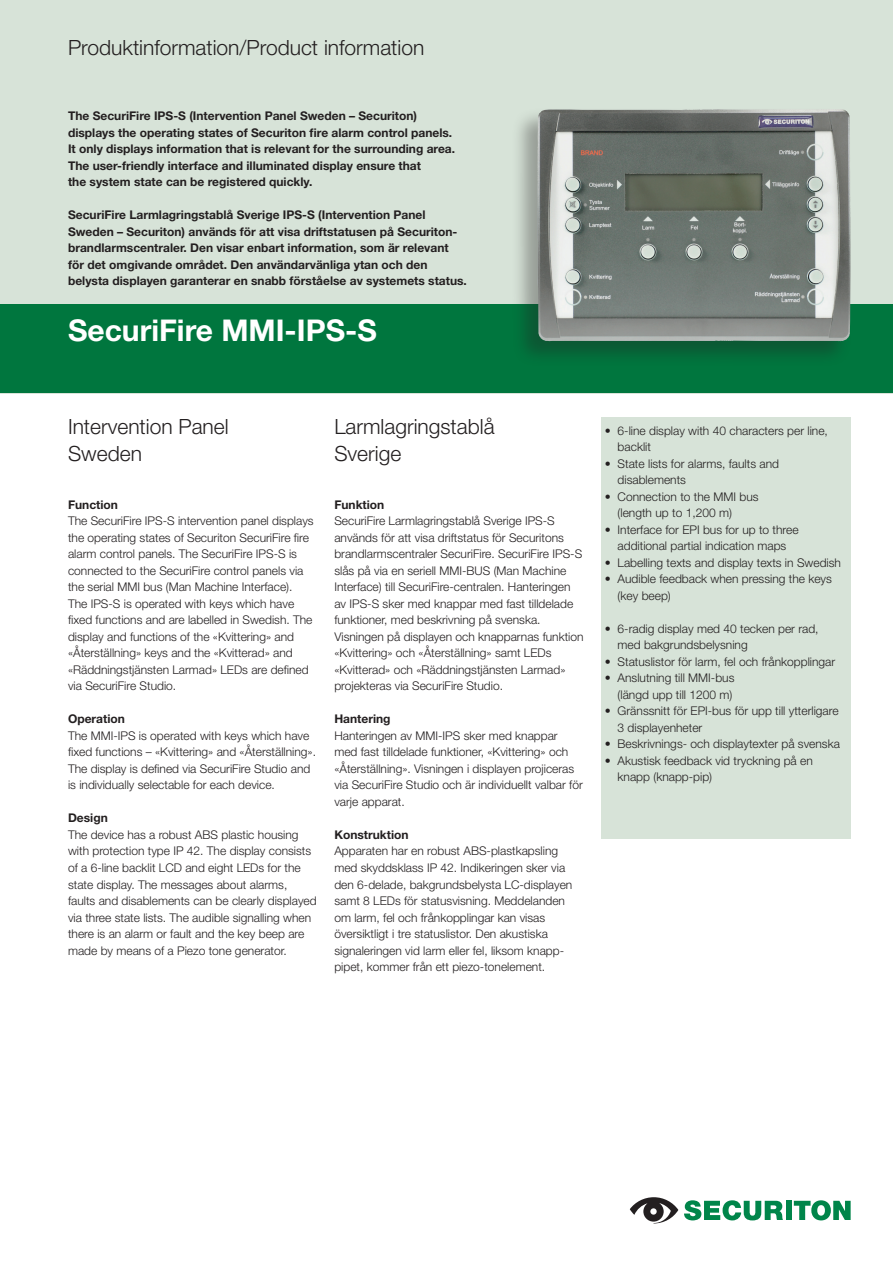
<style>
.page{position:relative;width:893px;height:1263px;background:#fff}
.page>*{position:absolute;margin:0;border:0;box-sizing:border-box;transform-origin:0 0}
.t1{font:700 30px "Helvetica Neue";color:#fff}
.t2{font:300 21px/27px "Helvetica Neue";color:#231f20}
.t3{font:300 12px/16.5px "Helvetica Neue";color:#231f20}
.t4{font:700 12px/16.5px "Helvetica Neue";color:#231f20}
</style>
<div class="page">
<div style="left:0;top:0;width:893px;height:393px;background:#d7e3d8"></div>
<div style="left:601px;top:417px;width:249px;height:421px;background:#d7e3d8"></div>
<svg style="left:684px;top:1200px;width:99px;height:20px"></svg>
<div style="left:786px;top:1201px;width:6px;height:19px;background:#00854a"></div>
<svg style="left:794px;top:1200px;width:57px;height:20px"></svg>
<svg style="left:630px;top:1197px;width:48px;height:26px"></svg>
<div style="left:0;top:305px;width:893px;height:88px;background:#00763e"></div>
<div style="left:512px;top:107px;width:340px;height:260px;background:#231f20;opacity:.35"></div>
<img style="left:537px;top:109px;width:312px;height:232px">
<h2 class="t2" style="left:68px;top:33px;width:358px">Produktinformation/Product information</h2>
<p class="t4" style="left:68px;top:107px;width:389px">The SecuriFire IPS-S (Intervention Panel Sweden – Securiton) displays the operating states of Securiton fire alarm control panels.<br>It only displays information that is relevant for the surrounding area.<br>The user-friendly interface and illuminated display ensure that<br>the system state can be registered quickly.</p>
<p class="t4" style="left:68px;top:206px;width:400px">SecuriFire Larmlagringstablå Sverige IPS-S (Intervention Panel Sweden – Securiton) används för att visa driftstatusen på Securiton&shy;brandlarmscentraler. Den visar enbart information, som är relevant för det omgivande området. Den användarvänliga ytan och den belysta displayen garanterar en snabb förståelse av systemets status.</p>
<h1 class="t1" style="left:68px;top:312px;width:310px">SecuriFire MMI-IPS-S</h1>
<h2 class="t2" style="left:68px;top:412px;width:162px">Intervention Panel<br>Sweden</h2>
<p class="t4" style="left:68px;top:496px;width:52px">Function</p>
<p class="t3" style="left:68px;top:513px;width:247px">The SecuriFire IPS-S intervention panel displays the operating states of Securiton SecuriFire fire alarm control panels. The SecuriFire IPS-S is connected to the SecuriFire control panels via the serial MMI bus (Man Machine Interface).<br>The IPS-S is operated with keys which have fixed functions and are labelled in Swedish. The display and functions of the «Kvittering» and «Återställning» keys and the «Kvitterad» and «Räddningstjänsten Larmad» LEDs are defined via SecuriFire Studio.</p>
<p class="t4" style="left:68px;top:711px;width:58px">Operation</p>
<p class="t3" style="left:68px;top:727px;width:250px">The MMI-IPS is operated with keys which have fixed functions – «Kvittering» and «Återställning».<br>The display is defined via SecuriFire Studio and is individually selectable for each device.</p>
<p class="t4" style="left:68px;top:810px;width:41px">Design</p>
<p class="t3" style="left:68px;top:826px;width:250px">The device has a robust ABS plastic housing with protection type IP 42. The display consists of a 6-line backlit LCD and eight LEDs for the state display. The messages about alarms, faults and disablements can be clearly displayed via three state lists. The audible signalling when there is an alarm or fault and the key beep are made by means of a Piezo tone generator.</p>
<h2 class="t2" style="left:334px;top:412px;width:162px">Larmlagringstablå<br>Sverige</h2>
<p class="t4" style="left:334px;top:496px;width:52px">Funktion</p>
<p class="t3" style="left:334px;top:513px;width:251px">SecuriFire Larmlagringstablå Sverige IPS-S används för att visa driftstatus för Securitons brandlarmscentraler SecuriFire. SecuriFire IPS-S slås på via en seriell MMI-BUS (Man Machine Interface) till SecuriFire-centralen. Hanteringen av IPS-S sker med knappar med fast tilldelade funktioner, med beskrivning på svenska.<br>Visningen på displayen och knapparnas funktion «Kvittering» och «Återställning» samt LEDs «Kvitterad» och «Räddningstjänsten Larmad» projekteras via SecuriFire Studio.</p>
<p class="t4" style="left:334px;top:711px;width:58px">Hantering</p>
<p class="t3" style="left:334px;top:727px;width:250px">Hanteringen av MMI-IPS sker med knappar med fast tilldelade funktioner, «Kvittering» och «Återställning». Visningen i displayen projiceras via SecuriFire Studio och är individuellt valbar för varje apparat.</p>
<p class="t4" style="left:334px;top:826px;width:76px">Konstruktion</p>
<p class="t3" style="left:334px;top:843px;width:240px">Apparaten har en robust ABS-plastkapsling med skyddsklass IP 42. Indikeringen sker via den 6-delade, bakgrundsbelysta LC-displayen samt 8 LEDs för statusvisning. Meddelanden om larm, fel och frånkopplingar kan visas översiktligt i tre statuslistor. Den akustiska signaleringen vid larm eller fel, liksom knapp&shy;pipet, kommer från ett piezo-tonelement.</p>
<p class="t3" style="left:618px;top:422px;width:212px;text-indent:-13px">• 6-line display with 40 characters per line, backlit</p>
<p class="t3" style="left:618px;top:455px;width:163px;text-indent:-13px">• State lists for alarms, faults and disablements</p>
<p class="t3" style="left:618px;top:488px;width:142px;text-indent:-13px">• Connection to the MMI bus (length up to 1,200 m)</p>
<p class="t3" style="left:605px;top:521px;width:195px;text-align:center">• Interface for EPI bus for up to three additional partial indication maps</p>
<p class="t3" style="left:605px;top:554px;width:238px">• Labelling texts and display texts in Swedish</p>
<p class="t3" style="left:618px;top:570px;width:216px;text-indent:-13px">• Audible feedback when pressing the keys (key beep)</p>
<p class="t3" style="left:618px;top:620px;width:202px;text-indent:-13px">• 6-radig display med 40 tecken per rad, med bakgrundsbelysning</p>
<p class="t3" style="left:605px;top:653px;width:232px">• Statuslistor för larm, fel och frånkopplingar</p>
<p class="t3" style="left:605px;top:669px;width:131px;text-align:right">• Anslutning till MMI-bus (längd upp till 1200 m)</p>
<p class="t3" style="left:618px;top:702px;width:222px;text-indent:-13px">• Gränssnitt för EPI-bus för upp till ytterligare<br>3 displayenheter</p>
<p class="t3" style="left:605px;top:735px;width:236px">• Beskrivnings- och displaytexter på svenska</p>
<p class="t3" style="left:618px;top:752px;width:197px;text-indent:-13px">• Akustisk feedback vid tryckning på en knapp (knapp-pip)</p>
</div>
